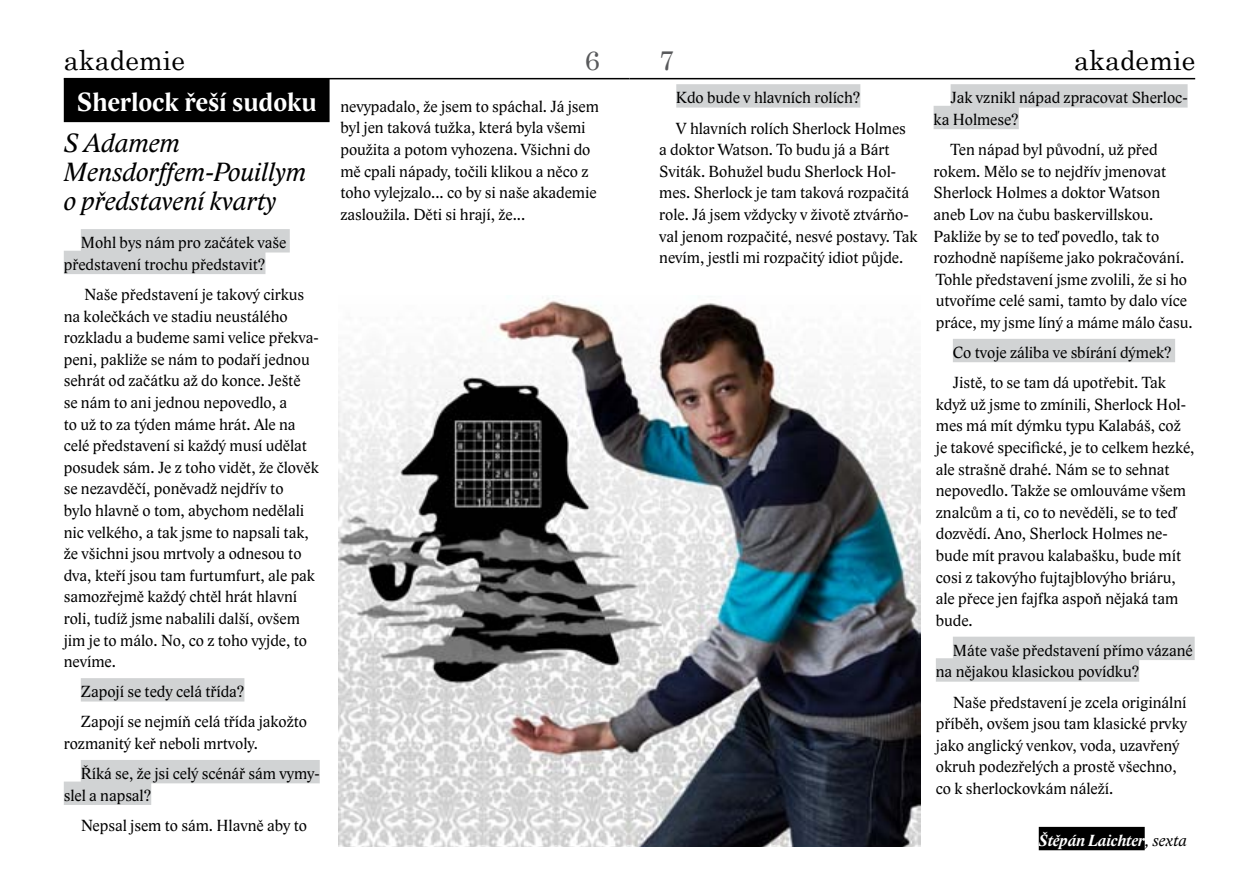
<style>
.page{position:relative;width:1259px;height:893px;background:#fff}
.page>*{position:absolute;margin:0;border:0;box-sizing:border-box;transform-origin:0 0}
.t1{font:italic 27px/28.8px "Lido STF";color:#000}
.t2{font:700 27px "Lido STF";color:#fff}
.t3{font:27px "Century Schoolbook";color:#000}
.t4{font:27px "Century Schoolbook";color:#58595b}
.t5{font:16.5px/21.6px "Lido STF";color:#000}
.t6{font:italic 700 16.5px "Lido STF";color:#fff}
.s1{font-weight:400;color:#000}
</style>
<div class="page">
<div style="left:64px;top:79px;width:265px;height:43px;background:#000"></div>
<div style="left:81px;top:229px;width:209px;height:23px;background:#d1d3d4"></div>
<div style="left:64px;top:251px;width:201px;height:23px;background:#d1d3d4"></div>
<div style="left:81px;top:678px;width:163px;height:23px;background:#d1d3d4"></div>
<div style="left:81px;top:760px;width:239px;height:23px;background:#d1d3d4"></div>
<div style="left:64px;top:782px;width:87px;height:23px;background:#d1d3d4"></div>
<div style="left:676px;top:84px;width:184px;height:24px;background:#d1d3d4"></div>
<div style="left:950px;top:84px;width:237px;height:24px;background:#d1d3d4"></div>
<div style="left:933px;top:106px;width:85px;height:23px;background:#d1d3d4"></div>
<div style="left:953px;top:339px;width:222px;height:23px;background:#d1d3d4"></div>
<div style="left:953px;top:637px;width:241px;height:23px;background:#d1d3d4"></div>
<div style="left:936px;top:658px;width:203px;height:24px;background:#d1d3d4"></div>
<div style="left:1038px;top:827px;width:106px;height:23px;background:#000"></div>
<img style="left:338px;top:298px;width:583px;height:548px">
<hr style="left:64px;top:78px;width:565px;height:1px;background:#000">
<hr style="left:629px;top:78px;width:566px;height:1px;background:#000">
<h1 class="t3" style="left:64px;top:38px;width:123px">akademie</h1>
<h1 class="t3" style="left:1074px;top:38px;width:123px">akademie</h1>
<h1 class="t2" style="left:77px;top:85px;width:242px">Sherlock řeší sudoku</h1>
<h1 class="t1" style="left:64px;top:129px;width:244px">S Adamem<br>Mensdorffem-Pouillym o představení kvarty</h1>
<p class="t5" style="left:64px;top:232px;width:224px;text-indent:17px">Mohl bys nám pro začátek vaše představení trochu představit?</p>
<p class="t5" style="left:64px;top:284px;width:257px;text-indent:20px">Naše představení je takový cirkus na kolečkách ve stadiu neustálého rozkladu a budeme sami velice překva&shy;peni, pakliže se nám to podaří jednou sehrát od začátku až do konce. Ještě<br>se nám to ani jednou nepovedlo, a<br>to už to za týden máme hrát. Ale na celé představení si každý musí udělat posudek sám. Je z toho vidět, že člověk se nezavděčí, poněvadž nejdřív to<br>bylo hlavně o tom, abychom nedělali nic velkého, a tak jsme to napsali tak, že všichni jsou mrtvoly a odnesou to dva, kteří jsou tam furtumfurt, ale pak samozřejmě každý chtěl hrát hlavní roli, tudíž jsme nabalili další, ovšem jim je to málo. No, co z toho vyjde, to nevíme.</p>
<p class="t5" style="left:81px;top:677px;width:228px;line-height:30.2px">Zapojí se tedy celá třída?<br>Zapojí se nejmíň celá třída jakožto</p>
<p class="t5" style="left:81px;top:728px;width:240px;line-height:30.2px;text-indent:-17px">rozmanitý keř neboli mrtvoly.<br>Říká se, že jsi celý scénář sám vymy-</p>
<p class="t5" style="left:81px;top:780px;width:228px;line-height:30.2px;text-indent:-17px">slel a napsal?<br>Nepsal jsem to sám. Hlavně aby to</p>
<h1 class="t4" style="left:585px;top:38px;width:17px">6</h1>
<h1 class="t4" style="left:659px;top:38px;width:17px">7</h1>
<p class="t5" style="left:340px;top:96px;width:260px">nevypadalo, že jsem to spáchal. Já jsem byl jen taková tužka, která byla všemi použita a potom vyhozena. Všichni do mě cpali nápady, točili klikou a něco z toho vylejzalo... co by si naše akademie zasloužila. Děti si hrají, že...</p>
<p class="t5" style="left:676px;top:83px;width:231px;line-height:30.2px">Kdo bude v hlavních rolích?<br>V hlavních rolích Sherlock Holmes</p>
<p class="t5" style="left:933px;top:87px;width:255px;text-indent:17px">Jak vznikl nápad zpracovat Sherloc&shy;ka Holmese?</p>
<p class="t5" style="left:933px;top:139px;width:260px;text-indent:17px">Ten nápad byl původní, už před rokem. Mělo se to nejdřív jmenovat Sherlock Holmes a doktor Watson aneb Lov na čubu baskervillskou.<br>Pakliže by se to teď povedlo, tak to rozhodně napíšeme jako pokračování.<br>Tohle představení jsme zvolili, že si ho utvoříme celé sami, tamto by dalo více práce, my jsme líný a máme málo času.</p>
<p class="t5" style="left:953px;top:338px;width:220px;line-height:30.2px">Co tvoje záliba ve sbírání dýmek?<br>Jistě, to se tam dá upotřebit. Tak</p>
<p class="t5" style="left:936px;top:393px;width:260px">když už jsme to zmínili, Sherlock Hol&shy;mes má mít dýmku typu Kalabáš, což je takové specifické, je to celkem hezké, ale strašně drahé. Nám se to sehnat nepovedlo. Takže se omlouváme všem znalcům a ti, co to nevěděli, se to teď dozvědí. Ano, Sherlock Holmes ne&shy;bude mít pravou kalabašku, bude mít cosi z takovýho fujtajblovýho briáru, ale přece jen fajfka aspoň nějaká tam bude.</p>
<p class="t5" style="left:936px;top:640px;width:258px;text-indent:17px">Máte vaše představení přímo vázané na nějakou klasickou povídku?</p>
<p class="t5" style="left:936px;top:691px;width:253px;text-indent:17px">Naše představení je zcela originální příběh, ovšem jsou tam klasické prvky jako anglický venkov, voda, uzavřený okruh podezřelých a prostě všechno, co k sherlockovkám náleží.</p>
<p class="t6" style="left:1038px;top:830px;width:149px">Štěpán Laichter<span class="s1">, sexta</span></p>
<p class="t5" style="left:659px;top:139px;width:260px">a doktor Watson. To budu já a Bárt Sviták. Bohužel budu Sherlock Hol&shy;mes. Sherlock je tam taková rozpačitá role. Já jsem vždycky v životě ztvárňo&shy;val jenom rozpačité, nesvé postavy. Tak nevím, jestli mi rozpačitý idiot půjde.</p>
</div>
